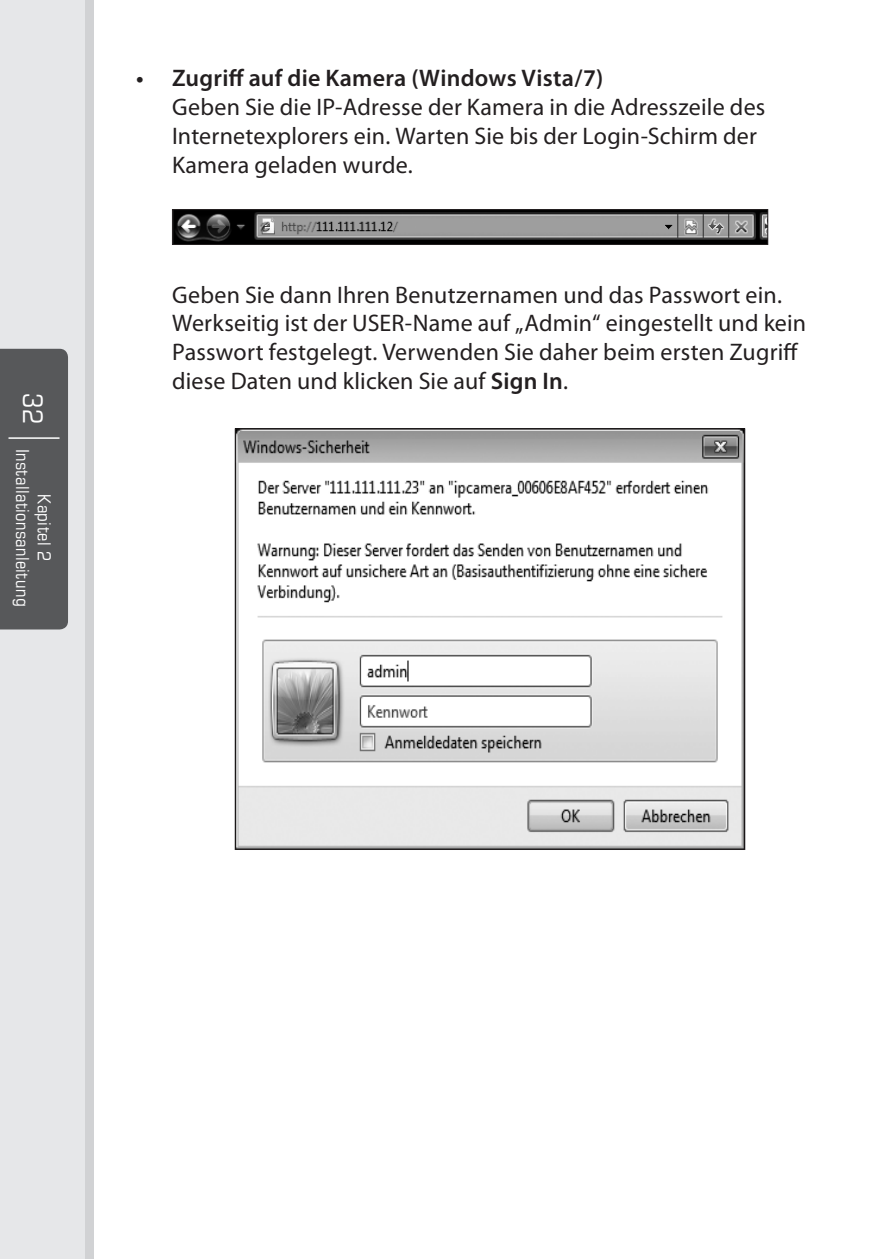
<style>
.page{position:relative;width:893px;height:1259px;background:#fff}
.page>*{position:absolute;margin:0;border:0;box-sizing:border-box;transform-origin:0 0}
.t1{font:condensed 27px "Eurostile";color:#fff}
.t2{font:24px/28.8px "Myriad Pro";letter-spacing:.01em;color:#231f20}
.t3{font:600 24px "Myriad Pro";letter-spacing:.01em;color:#231f20}
.t4{font:condensed 18px/21.6px "Eurostile";letter-spacing:.02em;color:#fff;text-align:center}
.s1{font-weight:600}
</style>
<div class="page">
<div style="left:0;top:0;width:94px;height:1259px;background:#d1d2d4"></div>
<div style="left:0;top:0;width:85px;height:1259px;background:#e6e7e9"></div>
<div style="left:0;top:349px;width:68px;height:280px;background:#57585a"></div>
<hr style="left:9px;top:437px;width:51px;height:2px;background:#fff">
<img style="left:174px;top:211px;width:592px;height:32px">
<div style="left:172px;top:209px;width:596px;height:36px;border:1px solid #231f20"></div>
<img style="left:237px;top:430px;width:506px;height:418px">
<p class="t1" style="left:49px;top:393px;width:32px;rotate:90deg">32</p>
<p class="t4" style="left:55px;top:448px;width:159px;rotate:90deg">Kapitel 2<br>Installationsanleitung</p>
<p class="t3" style="left:136px;top:63px;width:469px">• Zugriff auf die Kamera (Windows Vista/7)</p>
<p class="t2" style="left:172px;top:92px;width:595px">Geben Sie die IP-Adresse der Kamera in die Adresszeile des<br>Internetexplorers ein. Warten Sie bis der Login-Schirm der<br>Kamera geladen wurde.</p>
<p class="t2" style="left:172px;top:280px;width:636px">Geben Sie dann Ihren Benutzernamen und das Passwort ein.<br>Werkseitig ist der USER-Name auf „Admin“ eingestellt und kein Passwort festgelegt. Verwenden Sie daher beim ersten Zugriff diese Daten und klicken Sie auf <span class="s1">Sign In</span>.</p>
</div>
